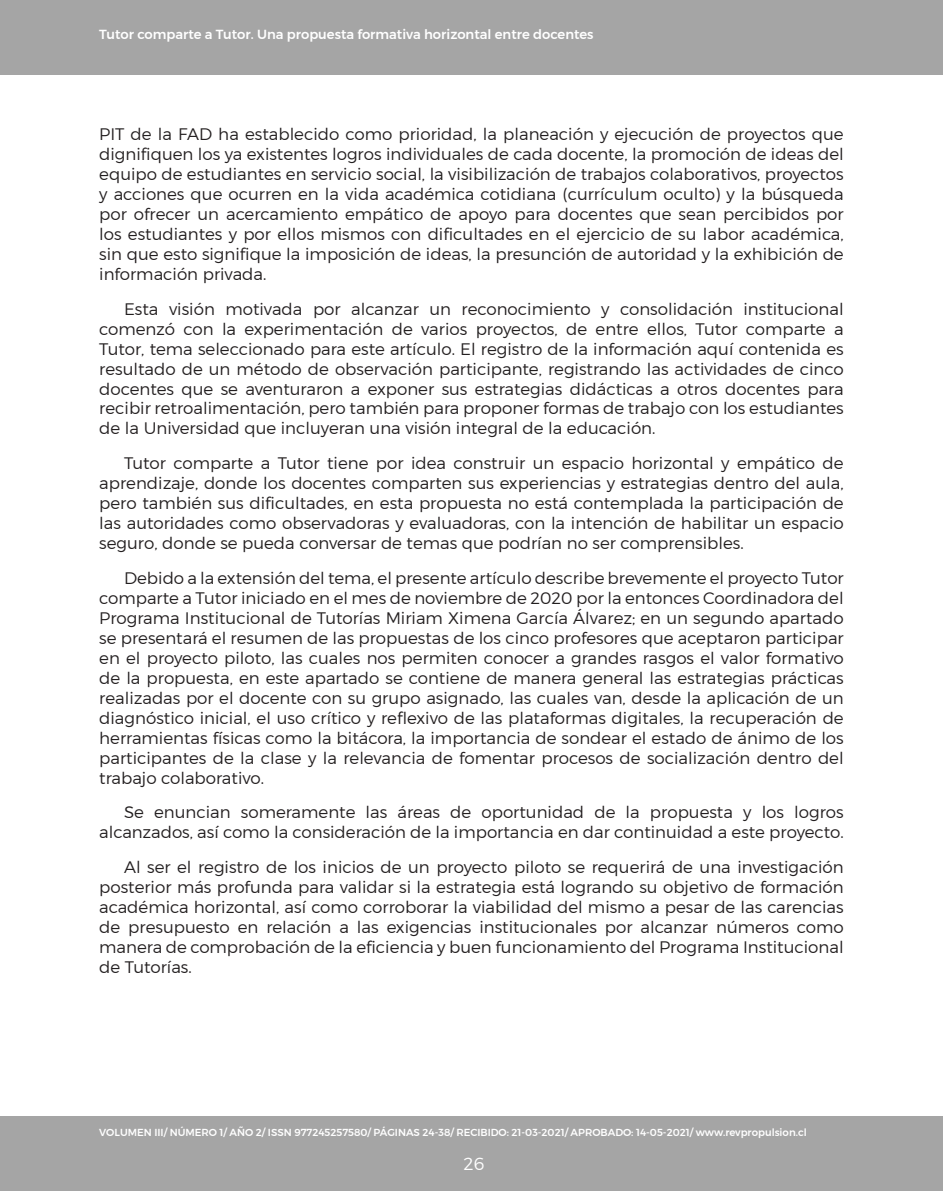
<style>
.page{position:relative;width:943px;height:1191px;background:#fff}
.page>*{position:absolute;margin:0;border:0;box-sizing:border-box;transform-origin:0 0}
.t1{font:300 17.5px "Montserrat";color:#fff}
._07_parrafo_texto_ar{font:300 16.62px/19.9px "Montserrat";color:#231f20;text-align:justify}
.t2{font:500 13.12px "Montserrat";color:#fff}
.t3{font:500 10.15px "Montserrat";color:#fff}
</style>
<div class="page">
<div style="left:0;top:1116px;width:943px;height:75px;background:#a5a5a5"></div>
<div style="left:0;top:0;width:943px;height:74px;background:#a5a5a5"></div>
<p class="t2" style="left:99px;top:26px;width:496px">Tutor comparte a Tutor. Una propuesta formativa horizontal entre docentes</p>
<p class="_07_parrafo_texto_ar" style="left:99px;top:124px;width:746px">PIT de la FAD ha establecido como prioridad, la planeación y ejecución de proyectos que dignifiquen los ya existentes logros individuales de cada docente, la promoción de ideas del equipo de estudiantes en servicio social, la visibilización de trabajos colaborativos, proyectos y acciones que ocurren en la vida académica cotidiana (currículum oculto) y la búsqueda por ofrecer un acercamiento empático de apoyo para docentes que sean percibidos por los estudiantes y por ellos mismos con dificultades en el ejercicio de su labor académica, sin que esto signifique la imposición de ideas, la presunción de autoridad y la exhibición de información privada.</p>
<p class="_07_parrafo_texto_ar" style="left:99px;top:298px;width:746px;text-indent:25px">Esta visión motivada por alcanzar un reconocimiento y consolidación institucional comenzó con la experimentación de varios proyectos, de entre ellos, Tutor comparte a Tutor, tema seleccionado para este artículo. El registro de la información aquí contenida es resultado de un método de observación participante, registrando las actividades de cinco docentes que se aventuraron a exponer sus estrategias didácticas a otros docentes para recibir retroalimentación, pero también para proponer formas de trabajo con los estudiantes de la Universidad que incluyeran una visión integral de la educación.</p>
<p class="_07_parrafo_texto_ar" style="left:99px;top:453px;width:746px;text-indent:25px">Tutor comparte a Tutor tiene por idea construir un espacio horizontal y empático de aprendizaje, donde los docentes comparten sus experiencias y estrategias dentro del aula, pero también sus dificultades, en esta propuesta no está contemplada la participación de las autoridades como observadoras y evaluadoras, con la intención de habilitar un espacio seguro, donde se pueda conversar de temas que podrían no ser comprensibles.</p>
<p class="_07_parrafo_texto_ar" style="left:99px;top:568px;width:746px;text-indent:25px">Debido a la extensión del tema, el presente artículo describe brevemente el proyecto Tutor comparte a Tutor iniciado en el mes de noviembre de 2020 por la entonces Coordinadora del Programa Institucional de Tutorías Miriam Ximena García Álvarez; en un segundo apartado se presentará el resumen de las propuestas de los cinco profesores que aceptaron participar en el proyecto piloto, las cuales nos permiten conocer a grandes rasgos el valor formativo de la propuesta, en este apartado se contiene de manera general las estrategias prácticas realizadas por el docente con su grupo asignado, las cuales van, desde la aplicación de un diagnóstico inicial, el uso crítico y reflexivo de las plataformas digitales, la recuperación de herramientas físicas como la bitácora, la importancia de sondear el estado de ánimo de los participantes de la clase y la relevancia de fomentar procesos de socialización dentro del trabajo colaborativo.</p>
<p class="_07_parrafo_texto_ar" style="left:99px;top:802px;width:746px;text-align:right">Se enuncian someramente las áreas de oportunidad de la propuesta y los logros alcanzados, así como la consideración de la importancia en dar continuidad a este proyecto.</p>
<p class="_07_parrafo_texto_ar" style="left:99px;top:857px;width:746px;text-indent:25px">Al ser el registro de los inicios de un proyecto piloto se requerirá de una investigación posterior más profunda para validar si la estrategia está logrando su objetivo de formación académica horizontal, así como corroborar la viabilidad del mismo a pesar de las carencias de presupuesto en relación a las exigencias institucionales por alcanzar números como manera de comprobación de la eficiencia y buen funcionamiento del Programa Institucional de Tutorías.</p>
<p class="t3" style="left:99px;top:1126px;width:709px">VOLUMEN III/ NÚMERO 1/ AÑO 2/ ISSN 977245257580/ PÁGINAS 24-38/ RECIBIDO: 21-03-2021/ APROBADO: 14-05-2021/ www.revpropulsion.cl</p>
<p class="t1" style="left:463px;top:1152px;width:22px">26</p>
</div>
